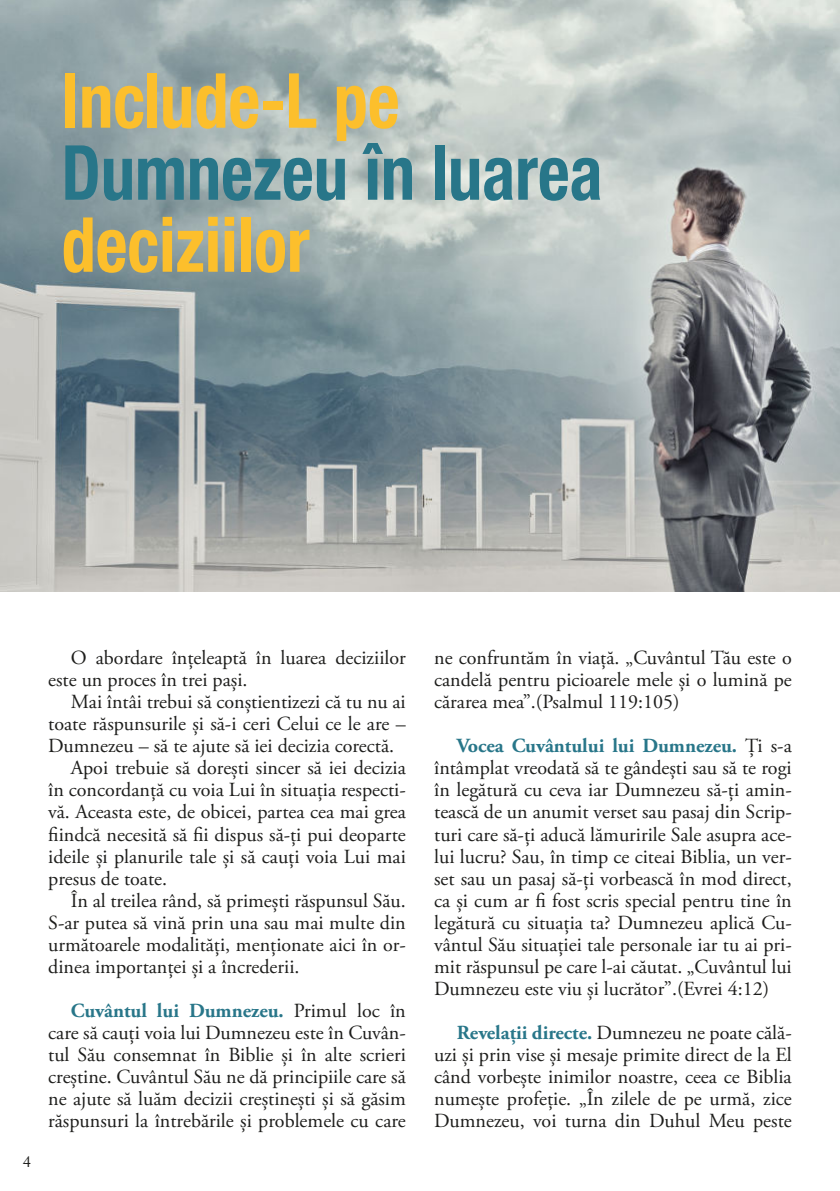
<style>
.page{position:relative;width:840px;height:1191px;background:#fff}
.page>*{position:absolute;margin:0;border:0;box-sizing:border-box;transform-origin:0 0}
.t1{font:700 condensed 76px "Helvetica Neue LT Pro";color:#fcbf2c;scale:.9 1}
.t2{font:700 condensed 76px "Helvetica Neue LT Pro";color:#287689;scale:.9 1}
.t3{font:20px/22px "Adobe Garamond Pro";color:#1d1d1b;text-align:justify}
.t4{font:16px "Adobe Caslon Pro";color:#1d1d1b}
.s1{font-weight:700;color:#287689}
</style>
<div class="page">
<img style="left:0;top:0;width:839px;height:591px">
<h1 class="t1" style="left:61px;top:73px;width:377px">Include-L pe</h1>
<h1 class="t2" style="left:61px;top:145px;width:602px">Dumnezeu în luarea</h1>
<h1 class="t1" style="left:61px;top:217px;width:277px">deciziilor</h1>
<p class="t4" style="left:23px;top:1154px;width:9px">4</p>
<p class="t3" style="left:48px;top:649px;width:359px;text-indent:23px">O abordare înţeleaptă în luarea deciziilor este un proces în trei pași.</p>
<p class="t3" style="left:71px;top:693px;width:336px">Mai întâi trebui să conștientizezi că tu nu ai</p>
<p class="t3" style="left:48px;top:715px;width:359px">toate răspunsurile și să-i ceri Celui ce le are –</p>
<p class="t3" style="left:48px;top:737px;width:347px">Dumnezeu – să te ajute să iei decizia corectă.</p>
<p class="t3" style="left:71px;top:759px;width:336px">Apoi trebuie să dorești sincer să iei decizia</p>
<p class="t3" style="left:48px;top:781px;width:359px">în concordanţă cu voia Lui în situaţia respecti-</p>
<p class="t3" style="left:48px;top:803px;width:359px">vă. Aceasta este, de obicei, partea cea mai grea</p>
<p class="t3" style="left:48px;top:825px;width:359px">fiindcă necesită să fii dispus să-ţi pui deoparte</p>
<p class="t3" style="left:48px;top:847px;width:359px">ideile și planurile tale și să cauţi voia Lui mai</p>
<p class="t3" style="left:48px;top:869px;width:120px">presus de toate.</p>
<p class="t3" style="left:71px;top:891px;width:336px">În al treilea rând, să primești răspunsul Său.</p>
<p class="t3" style="left:48px;top:913px;width:359px">S-ar putea să vină prin una sau mai multe din</p>
<p class="t3" style="left:48px;top:935px;width:359px">următoarele modalităţi, menţionate aici în or-</p>
<p class="t3" style="left:48px;top:957px;width:252px">dinea importanţei și a încrederii.</p>
<p class="t3" style="left:48px;top:1001px;width:359px;text-indent:23px"><span class="s1">Cuvântul lui Dumnezeu.</span> Primul loc în care să cauţi voia lui Dumnezeu este în Cuvân&shy;tul Său consemnat în Biblie și în alte scrieri creștine. Cuvântul Său ne dă principiile care să ne ajute să luăm decizii creștinești și să găsim răspunsuri la întrebările și problemele cu care</p>
<p class="t3" style="left:434px;top:649px;width:359px">ne confruntăm în viaţă. „Cuvântul Tău este o candelă pentru picioarele mele și o lumină pe cărarea mea”.(Psalmul 119:105)</p>
<p class="t3" style="left:434px;top:737px;width:359px;text-indent:23px"><span class="s1">Vocea Cuvântului lui Dumnezeu.</span> Ţi s-a întâmplat vreodată să te gândești sau să te rogi în legătură cu ceva iar Dumnezeu să-ţi amin&shy;tească de un anumit verset sau pasaj din Scrip&shy;turi care să-ţi aducă lămuririle Sale asupra ace&shy;lui lucru? Sau, în timp ce citeai Biblia, un ver&shy;set sau un pasaj să-ţi vorbească în mod direct, ca și cum ar fi fost scris special pentru tine în legătură cu situaţia ta? Dumnezeu aplică Cu&shy;vântul Său situaţiei tale personale iar tu ai pri&shy;mit răspunsul pe care l-ai căutat. „Cuvântul lui Dumnezeu este viu și lucrător”.(Evrei 4:12)</p>
<p class="t3" style="left:434px;top:1023px;width:359px;text-indent:23px"><span class="s1">Revelaţii directe.</span> Dumnezeu ne poate călă&shy;uzi și prin vise și mesaje primite direct de la El când vorbește inimilor noastre, ceea ce Biblia numește profeţie. „În zilele de pe urmă, zice Dumnezeu, voi turna din Duhul Meu peste</p>
</div>
